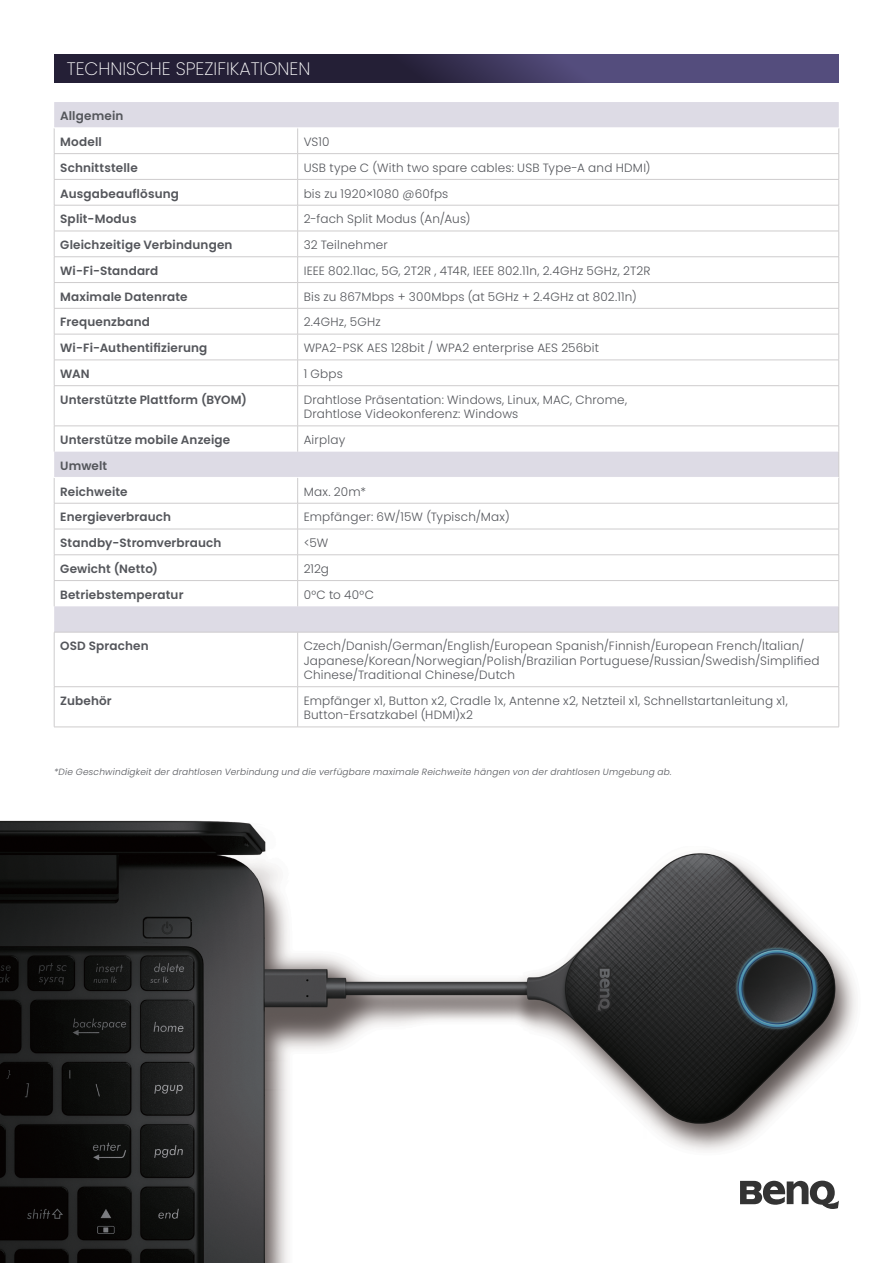
<style>
.page{position:relative;width:893px;height:1263px;background:#fff}
.page>*{position:absolute;margin:0;border:0;box-sizing:border-box;transform-origin:0 0}
.t1{font:200 18px "Poppins";color:#fff}
.t2{font:300 12px/14.4px "Poppins";letter-spacing:.015em;color:#54565b}
.t3{font:600 12px/25.8px "Poppins";letter-spacing:.015em;color:#54565b}
.t4{font:italic 300 9px "Poppins";letter-spacing:.025em;color:#54565b}
</style>
<div class="page">
<img style="left:0;top:820px;width:856px;height:443px">
<svg style="left:740px;top:1180px;width:99px;height:29px"></svg>
<svg style="left:54px;top:54px;width:785px;height:28px;background:#393355"></svg>
<svg style="left:54px;top:102px;width:785px;height:530px"></svg>
<hr style="left:54px;top:153px;width:244px;height:1px;background:#cecccd">
<hr style="left:298px;top:153px;width:541px;height:1px;background:#cecccd">
<hr style="left:54px;top:179px;width:244px;height:1px;background:#cecccd">
<hr style="left:298px;top:179px;width:541px;height:1px;background:#cecccd">
<hr style="left:54px;top:205px;width:244px;height:1px;background:#cecccd">
<hr style="left:298px;top:205px;width:541px;height:1px;background:#cecccd">
<hr style="left:54px;top:231px;width:244px;height:1px;background:#cecccd">
<hr style="left:298px;top:231px;width:541px;height:1px;background:#cecccd">
<hr style="left:54px;top:256px;width:244px;height:1px;background:#cecccd">
<hr style="left:298px;top:256px;width:541px;height:1px;background:#cecccd">
<hr style="left:54px;top:282px;width:244px;height:1px;background:#cecccd">
<hr style="left:298px;top:282px;width:541px;height:1px;background:#cecccd">
<hr style="left:54px;top:308px;width:244px;height:1px;background:#cecccd">
<hr style="left:298px;top:308px;width:541px;height:1px;background:#cecccd">
<hr style="left:54px;top:334px;width:244px;height:1px;background:#cecccd">
<hr style="left:298px;top:334px;width:541px;height:1px;background:#cecccd">
<hr style="left:54px;top:360px;width:244px;height:1px;background:#cecccd">
<hr style="left:298px;top:360px;width:541px;height:1px;background:#cecccd">
<svg style="left:297px;top:128px;width:1px;height:257px"></svg>
<hr style="left:54px;top:385px;width:244px;height:1px;background:#cecccd">
<hr style="left:298px;top:385px;width:541px;height:1px;background:#cecccd">
<hr style="left:297px;top:386px;width:1px;height:40px;background:#cecccd">
<hr style="left:54px;top:426px;width:244px;height:1px;background:#cecccd">
<hr style="left:298px;top:426px;width:541px;height:1px;background:#cecccd">
<svg style="left:297px;top:427px;width:1px;height:25px"></svg>
<hr style="left:54px;top:503px;width:244px;height:1px;background:#cecccd">
<hr style="left:298px;top:503px;width:541px;height:1px;background:#cecccd">
<hr style="left:54px;top:529px;width:244px;height:1px;background:#cecccd">
<hr style="left:298px;top:529px;width:541px;height:1px;background:#cecccd">
<hr style="left:54px;top:554px;width:244px;height:1px;background:#cecccd">
<hr style="left:298px;top:554px;width:541px;height:1px;background:#cecccd">
<hr style="left:54px;top:580px;width:244px;height:1px;background:#cecccd">
<hr style="left:298px;top:580px;width:541px;height:1px;background:#cecccd">
<svg style="left:297px;top:478px;width:1px;height:128px"></svg>
<hr style="left:54px;top:632px;width:244px;height:1px;background:#cecccd">
<hr style="left:298px;top:632px;width:541px;height:1px;background:#cecccd">
<hr style="left:297px;top:632px;width:1px;height:54px;background:#cecccd">
<hr style="left:54px;top:686px;width:244px;height:1px;background:#cecccd">
<hr style="left:298px;top:686px;width:541px;height:1px;background:#cecccd">
<hr style="left:297px;top:687px;width:1px;height:40px;background:#cecccd">
<svg style="left:54px;top:128px;width:1px;height:257px"></svg>
<svg style="left:838px;top:128px;width:1px;height:257px"></svg>
<hr style="left:54px;top:386px;width:1px;height:40px;background:#cecccd">
<hr style="left:838px;top:386px;width:1px;height:40px;background:#cecccd">
<svg style="left:54px;top:426px;width:1px;height:26px"></svg>
<svg style="left:54px;top:478px;width:1px;height:128px"></svg>
<hr style="left:54px;top:632px;width:1px;height:54px;background:#cecccd">
<hr style="left:838px;top:632px;width:1px;height:54px;background:#cecccd">
<hr style="left:54px;top:687px;width:1px;height:40px;background:#cecccd">
<hr style="left:838px;top:687px;width:1px;height:40px;background:#cecccd">
<hr style="left:54px;top:727px;width:244px;height:1px;background:#cecccd">
<hr style="left:298px;top:727px;width:541px;height:1px;background:#cecccd">
<hr style="left:54px;top:127px;width:244px;height:1px;background:#fff">
<hr style="left:298px;top:127px;width:541px;height:1px;background:#fff">
<hr style="left:54px;top:477px;width:244px;height:1px;background:#fff">
<hr style="left:298px;top:477px;width:541px;height:1px;background:#fff">
<svg style="left:838px;top:426px;width:1px;height:206px"></svg>
<h1 class="t1" style="left:67px;top:58px;width:245px">TECHNISCHE SPEZIFIKATIONEN</h1>
<p class="t3" style="left:60px;top:103px;width:65px">Allgemein<br>Modell</p>
<p class="t2" style="left:304px;top:135px;width:27px">VS10</p>
<p class="t3" style="left:60px;top:155px;width:79px">Schnittstelle</p>
<p class="t2" style="left:304px;top:160px;width:348px">USB type C (With two spare cables: USB Type-A and HDMI)</p>
<p class="t3" style="left:60px;top:180px;width:120px">Ausgabeauflösung</p>
<p class="t2" style="left:304px;top:186px;width:146px">bis zu 1920×1080 @60fps</p>
<p class="t3" style="left:60px;top:206px;width:78px">Split-Modus</p>
<p class="t2" style="left:304px;top:212px;width:168px">2-fach Split Modus (An/Aus)</p>
<p class="t3" style="left:60px;top:232px;width:174px">Gleichzeitige Verbindungen</p>
<p class="t2" style="left:304px;top:238px;width:86px">32 Teilnehmer</p>
<p class="t3" style="left:60px;top:258px;width:100px">Wi-Fi-Standard</p>
<p class="t2" style="left:304px;top:263px;width:348px">IEEE 802.11ac, 5G, 2T2R , 4T4R, IEEE 802.11n, 2.4GHz 5GHz, 2T2R</p>
<p class="t3" style="left:60px;top:284px;width:129px">Maximale Datenrate</p>
<p class="t2" style="left:304px;top:289px;width:335px">Bis zu 867Mbps + 300Mbps (at 5GHz + 2.4GHz at 802.11n)</p>
<p class="t3" style="left:60px;top:309px;width:91px">Frequenzband</p>
<p class="t2" style="left:304px;top:315px;width:79px">2.4GHz, 5GHz</p>
<p class="t3" style="left:60px;top:335px;width:149px">Wi-Fi-Authentifizierung</p>
<p class="t2" style="left:304px;top:341px;width:297px">WPA2-PSK AES 128bit / WPA2 enterprise AES 256bit</p>
<p class="t3" style="left:60px;top:361px;width:31px">WAN</p>
<p class="t2" style="left:304px;top:367px;width:41px">1 Gbps</p>
<p class="t3" style="left:60px;top:387px;width:188px">Unterstützte Plattform (BYOM)</p>
<p class="t2" style="left:304px;top:392px;width:325px">Drahtlose Präsentation: Windows, Linux, MAC, Chrome,<br>Drahtlose Videokonferenz: Windows</p>
<p class="t3" style="left:60px;top:427px;width:172px">Unterstütze mobile Anzeige</p>
<p class="t2" style="left:304px;top:433px;width:43px">Airplay</p>
<p class="t3" style="left:60px;top:453px;width:69px">Umwelt<br>Reichweite</p>
<p class="t2" style="left:304px;top:484px;width:64px">Max. 20m*</p>
<p class="t3" style="left:60px;top:504px;width:113px">Energieverbrauch</p>
<p class="t2" style="left:304px;top:510px;width:208px">Empfänger: 6W/15W (Typisch/Max)</p>
<p class="t3" style="left:60px;top:530px;width:163px">Standby-Stromverbrauch</p>
<p class="t2" style="left:304px;top:536px;width:26px">&lt;5W</p>
<p class="t3" style="left:60px;top:556px;width:99px">Gewicht (Netto)</p>
<p class="t2" style="left:304px;top:561px;width:27px">212g</p>
<p class="t3" style="left:60px;top:582px;width:125px">Betriebstemperatur</p>
<p class="t2" style="left:304px;top:587px;width:72px">0°C to 40°C</p>
<p class="t3" style="left:60px;top:633px;width:90px">OSD Sprachen</p>
<p class="t2" style="left:304px;top:639px;width:517px">Czech/Danish/German/English/European Spanish/Finnish/European French/Italian/<br>Japanese/Korean/Norwegian/Polish/Brazilian Portuguese/Russian/Swedish/Simplified<br>Chinese/Traditional Chinese/Dutch</p>
<p class="t3" style="left:60px;top:688px;width:53px">Zubehör</p>
<p class="t2" style="left:304px;top:693px;width:486px">Empfänger x1, Button x2, Cradle 1x, Antenne x2, Netzteil x1, Schnellstartanleitung x1,<br>Button-Ersatzkabel (HDMI)x2</p>
<p class="t4" style="left:54px;top:766px;width:619px">*Die Geschwindigkeit der drahtlosen Verbindung und die verfügbare maximale Reichweite hängen von der drahtlosen Umgebung ab.</p>
</div>
